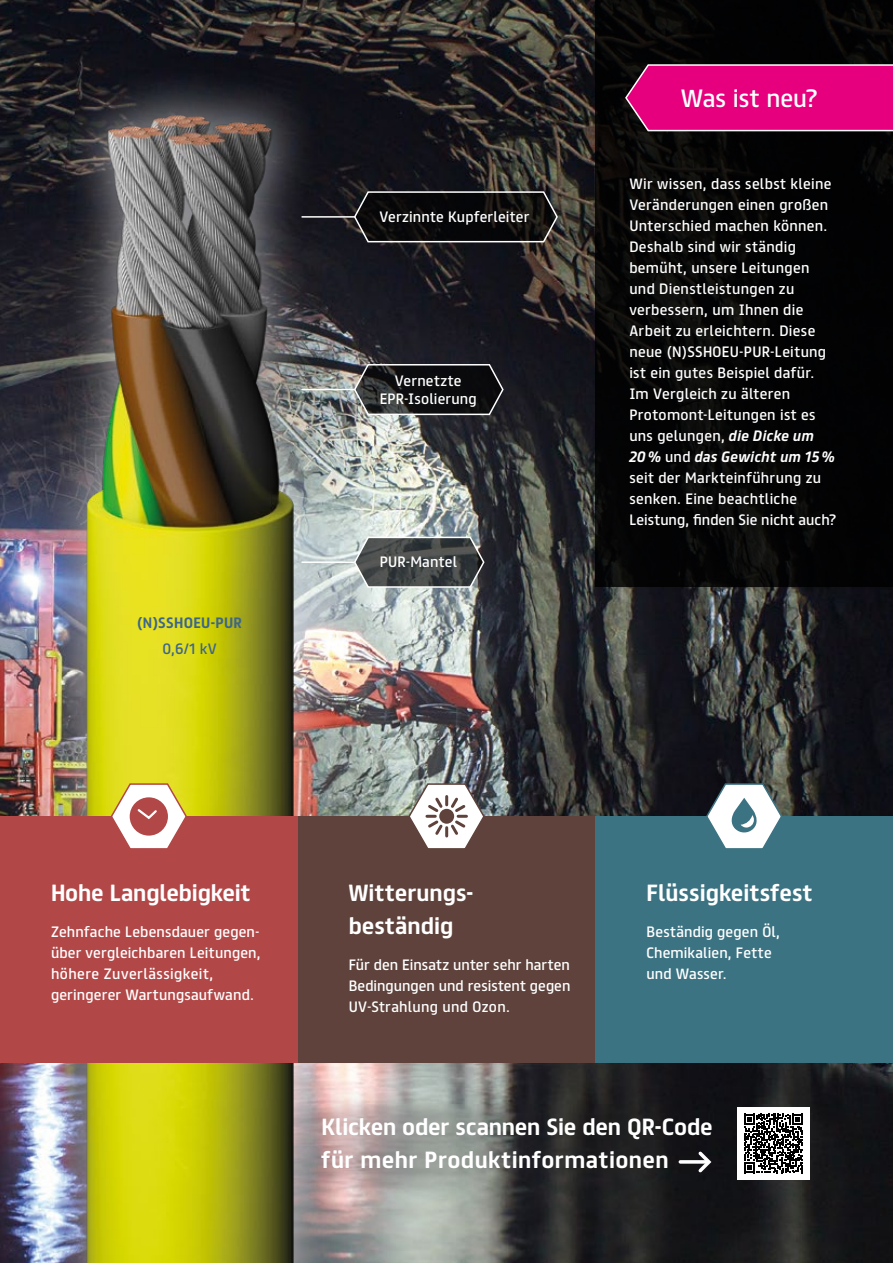
<style>
.page{position:relative;width:893px;height:1263px;background:#fff}
.page>*{position:absolute;margin:0;border:0;box-sizing:border-box;transform-origin:0 0}
.t1{font:22.5px "FS Truman";letter-spacing:-.005em;color:#fff}
.t2{font:700 21px/33px "FS Truman";letter-spacing:.02em;color:#fff}
.t3{font:700 21px/33px "FS Truman";color:#fff}
.t4{font:13.5px/21px "FS Truman";letter-spacing:.02em;color:#fff}
.t5{font:700 13.5px "FS Truman";letter-spacing:.02em;color:#3d668b}
.t6{font:13.5px "FS Truman";color:#3d668b}
.s1{font-weight:700;font-style:italic}
</style>
<div class="page">
<img style="left:0;top:0;width:893px;height:1263px">
<div style="left:34px;top:65px;width:310px;height:1198px;background:#fff;opacity:.51"></div>
<img style="left:71px;top:89px;width:237px;height:1174px">
<div style="left:595px;top:0;width:298px;height:587px;background:#000"></div>
<div style="left:595px;top:816px;width:298px;height:247px;background:#3c7383"></div>
<div style="left:298px;top:816px;width:297px;height:247px;background:#5e423b"></div>
<div style="left:0;top:816px;width:298px;height:247px;background:#b24747"></div>
<svg style="left:407px;top:782px;width:79px;height:67px"></svg>
<div style="left:439px;top:809px;width:15px;height:15px;background:#5e423b;border-radius:50%"></div>
<svg style="left:705px;top:782px;width:78px;height:67px"></svg>
<svg style="left:110px;top:782px;width:78px;height:67px"></svg>
<svg style="left:281px;top:1082px;width:222px;height:126px;background:#a19b97"></svg>
<hr style="left:302px;top:561px;width:53px;height:2px;background:#fff">
<svg style="left:353px;top:535px;width:132px;height:53px;background:#595d5e"></svg>
<hr style="left:302px;top:216px;width:53px;height:2px;background:#fff">
<svg style="left:353px;top:190px;width:206px;height:53px;background:#1e1d1e"></svg>
<svg style="left:624px;top:63px;width:269px;height:69px;background:#d60c7a"></svg>
<hr style="left:302px;top:389px;width:53px;height:1px;background:#fff">
<svg style="left:353px;top:363px;width:151px;height:53px;background:#2c2c2e"></svg>
<div style="left:737px;top:1107px;width:73px;height:72px;background:#fff"></div>
<svg style="left:744px;top:1114px;width:59px;height:59px"></svg>
<svg style="left:680px;top:1160px;width:15px;height:4px"></svg>
<svg style="left:695px;top:1148px;width:19px;height:27px"></svg>
<p class="t5" style="left:137px;top:611px;width:106px">(N)SSHOEU-PUR</p>
<p class="t6" style="left:163px;top:637px;width:56px">0,6/1 kV</p>
<p class="t4" style="left:379px;top:205px;width:152px">Verzinnte Kupferleiter</p>
<p class="t4" style="left:380px;top:370px;width:99px;line-height:18px;text-align:center">Vernetzte<br>EPR-Isolierung</p>
<p class="t4" style="left:380px;top:551px;width:79px">PUR-Mantel</p>
<h1 class="t1" style="left:681px;top:78px;width:138px">Was ist neu?</h1>
<p class="t4" style="left:629px;top:172px;width:208px">Wir wissen, dass selbst kleine<br>Veränderungen einen großen<br>Unterschied machen können.<br>Deshalb sind wir ständig bemüht, unsere Leitungen und Dienstleistungen zu verbessern, um Ihnen die<br>Arbeit zu erleichtern. Diese neue (N)SSHOEU-PUR-Leitung ist ein gutes Beispiel dafür.<br>Im Vergleich zu älteren<br>Protomont-Leitungen ist es uns gelungen, <span class="s1">die Dicke um<br>20%</span> und <span class="s1">das Gewicht um 15% </span>seit der Markteinführung zu senken. Eine beachtliche<br>Leistung, finden Sie nicht auch?</p>
<h2 class="t3" style="left:51px;top:874px;width:201px">Hohe Langlebigkeit</h2>
<p class="t4" style="left:51px;top:920px;width:211px">Zehnfache Lebensdauer gegen&shy;über vergleichbaren Leitungen, höhere Zuverlässigkeit, geringerer Wartungsaufwand.</p>
<h2 class="t3" style="left:349px;top:874px;width:126px">Witterungs&shy;beständig</h2>
<p class="t4" style="left:349px;top:953px;width:223px;text-align:justify">Für den Einsatz unter sehr harten Bedingungen und resistent gegen UV-Strahlung und Ozon.</p>
<h2 class="t3" style="left:646px;top:874px;width:167px">Flüssigkeitsfest</h2>
<p class="t4" style="left:646px;top:920px;width:135px">Beständig gegen Öl,<br>Chemikalien, Fette und Wasser.</p>
<h2 class="t2" style="left:321px;top:1109px;width:393px">Klicken oder scannen Sie den QR-Code für mehr Produktinformationen</h2>
</div>
